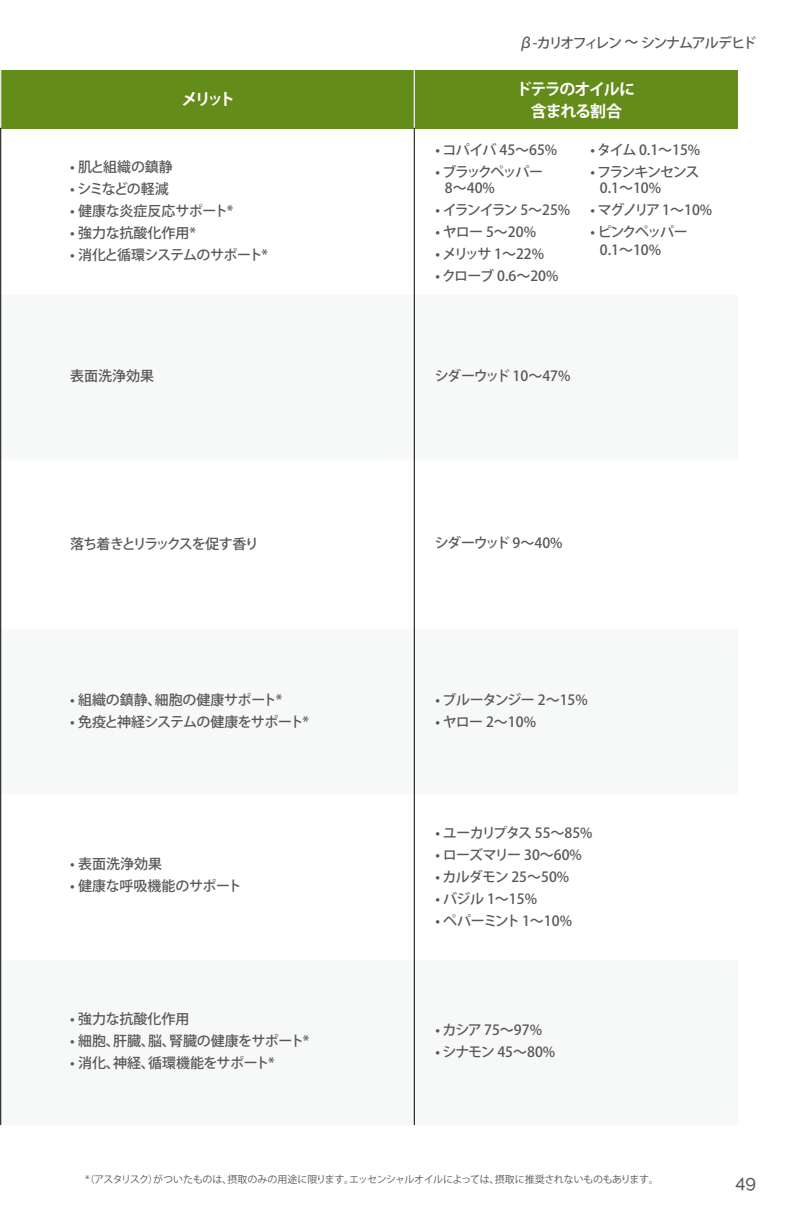
<style>
.page{position:relative;width:792px;height:1224px;background:#fff}
.page>*{position:absolute;margin:0;border:0;box-sizing:border-box;transform-origin:0 0}
.t1{font:500 18px "Raleway";color:#595757}
.t2{font:700 16px/22px "Koz Go Pro";letter-spacing:-.08em;color:#fff;text-align:center}
.t3{font:500 14px "Koz Go Pro";letter-spacing:-.04em;color:#595757}
.t4{font:500 14px "Koz Go Pro";letter-spacing:-.01em;color:#595757}
.t5{font:500 14px "Koz Go Pro";letter-spacing:-.105em;color:#595757}
.t6{font:500 14px/16px "Koz Go Pro";letter-spacing:-.11em;color:#595757}
.t7{font:500 14px/16px "Koz Go Pro";letter-spacing:-.1em;color:#595757}
.t8{font:500 14px "Koz Go Pro";color:#595757}
.t9{font:500 14px "Koz Go Pro";letter-spacing:-.07em;color:#595757}
.t10{font:500 14px "Koz Go Pro";letter-spacing:-.015em;color:#595757}
.t11{font:500 14px "Koz Go Pro";letter-spacing:-.14em;color:#595757}
.t12{font:500 14px "Koz Go Pro";letter-spacing:-.08em;color:#595757}
.t13{font:500 14px "Koz Go Pro";letter-spacing:-.06em;color:#595757}
.t14{font:500 14px "Koz Go Pro";letter-spacing:-.095em;color:#595757}
.t15{font:10px "Koz Go Pro";letter-spacing:-.04em;color:#595757}
</style>
<div class="page">
<div style="left:0;top:294px;width:738px;height:166px;background:#f7f8f8"></div>
<div style="left:0;top:628px;width:738px;height:166px;background:#f7f8f8"></div>
<div style="left:0;top:959px;width:738px;height:167px;background:#f7f8f8"></div>
<div style="left:0;top:70px;width:738px;height:58px;background:#648c1a"></div>
<hr style="left:0;top:628px;width:738px;height:1px;background:#fff">
<hr style="left:0;top:793px;width:738px;height:1px;background:#fff">
<hr style="left:0;top:959px;width:738px;height:1px;background:#fff">
<hr style="left:0;top:1125px;width:738px;height:1px;background:#fff">
<hr style="left:0;top:294px;width:738px;height:1px;background:#fff">
<hr style="left:0;top:459px;width:738px;height:1px;background:#fff">
<hr style="left:0;top:70px;width:1px;height:58px;background:#fff">
<hr style="left:0;top:128px;width:1px;height:997px;background:#000">
<hr style="left:414px;top:70px;width:1px;height:58px;background:#fff">
<hr style="left:414px;top:128px;width:1px;height:997px;background:#000">
<p class="t5" style="left:519px;top:34px;width:239px">β-カリオフィレン 〜 シンナムアルデヒド</p>
<p class="t2" style="left:181px;top:90px;width:55px">メリット</p>
<p class="t2" style="left:516px;top:79px;width:121px">ドテラのオイルに含まれる割合</p>
<p class="t4" style="left:70px;top:158px;width:104px">• 肌と組織の鎮静</p>
<p class="t7" style="left:70px;top:182px;width:100px">• シミなどの軽減</p>
<p class="t10" style="left:70px;top:202px;width:165px">• 健康な炎症反応サポート*</p>
<p class="t8" style="left:70px;top:224px;width:127px">• 強力な抗酸化作用*</p>
<p class="t3" style="left:70px;top:246px;width:199px">• 消化と循環システムのサポート*</p>
<p class="t3" style="left:70px;top:367px;width:85px">表面洗浄効果</p>
<p class="t5" style="left:70px;top:535px;width:190px">落ち着きとリラックスを促す香り</p>
<p class="t4" style="left:70px;top:691px;width:214px">• 組織の鎮静、細胞の健康サポート*</p>
<p class="t3" style="left:70px;top:713px;width:240px">• 免疫と神経システムの健康をサポート*</p>
<p class="t3" style="left:70px;top:855px;width:93px">• 表面洗浄効果</p>
<p class="t4" style="left:70px;top:877px;width:173px">• 健康な呼吸機能のサポート</p>
<p class="t8" style="left:70px;top:1010px;width:121px">• 強力な抗酸化作用</p>
<p class="t4" style="left:70px;top:1032px;width:241px">• 細胞、肝臓、脳、腎臓の健康をサポート*</p>
<p class="t4" style="left:70px;top:1054px;width:206px">• 消化、神経、循環機能をサポート*</p>
<p class="t3" style="left:436px;top:140px;width:123px">• コパイバ 45～65%</p>
<p class="t6" style="left:445px;top:164px;width:100px;text-indent:-9px">• ブラックペッパー<br>8～40%</p>
<p class="t11" style="left:436px;top:200px;width:136px">• イランイラン 5～25%</p>
<p class="t3" style="left:436px;top:222px;width:102px">• ヤロー 5～20%</p>
<p class="t3" style="left:436px;top:244px;width:110px">• メリッサ 1～22%</p>
<p class="t3" style="left:436px;top:266px;width:124px">• クローブ 0.6～20%</p>
<p class="t3" style="left:591px;top:140px;width:111px">• タイム 0.1～15%</p>
<p class="t7" style="left:600px;top:164px;width:101px;text-indent:-9px">• フランキンセンス<br>0.1～10%</p>
<p class="t3" style="left:591px;top:200px;width:123px">• マグノリア 1～10%</p>
<p class="t6" style="left:600px;top:223px;width:89px;line-height:18px;text-indent:-9px">• ピンクペッパー<br>0.1～10%</p>
<p class="t12" style="left:435px;top:367px;width:137px">シダーウッド 10～47%</p>
<p class="t14" style="left:435px;top:534px;width:129px">シダーウッド 9～40%</p>
<p class="t3" style="left:436px;top:690px;width:154px">• ブルータンジー 2～15%</p>
<p class="t3" style="left:436px;top:712px;width:102px">• ヤロー 2～10%</p>
<p class="t9" style="left:436px;top:824px;width:159px">• ユーカリプタス 55～85%</p>
<p class="t3" style="left:436px;top:846px;width:148px">• ローズマリー 30～60%</p>
<p class="t3" style="left:436px;top:868px;width:135px">• カルダモン 25～50%</p>
<p class="t3" style="left:436px;top:890px;width:103px">• バジル 1～15%</p>
<p class="t13" style="left:436px;top:912px;width:138px">• ペパーミント 1～10%</p>
<p class="t3" style="left:436px;top:1021px;width:108px">• カシア 75～97%</p>
<p class="t3" style="left:436px;top:1043px;width:121px">• シナモン 45～80%</p>
<p class="t15" style="left:85px;top:1173px;width:575px">*（アスタリスク）がついたものは、摂取のみの用途に限ります。エッセンシャルオイルによっては、摂取に推奨されないものもあります。</p>
<p class="t1" style="left:735px;top:1171px;width:22px">49</p>
</div>
